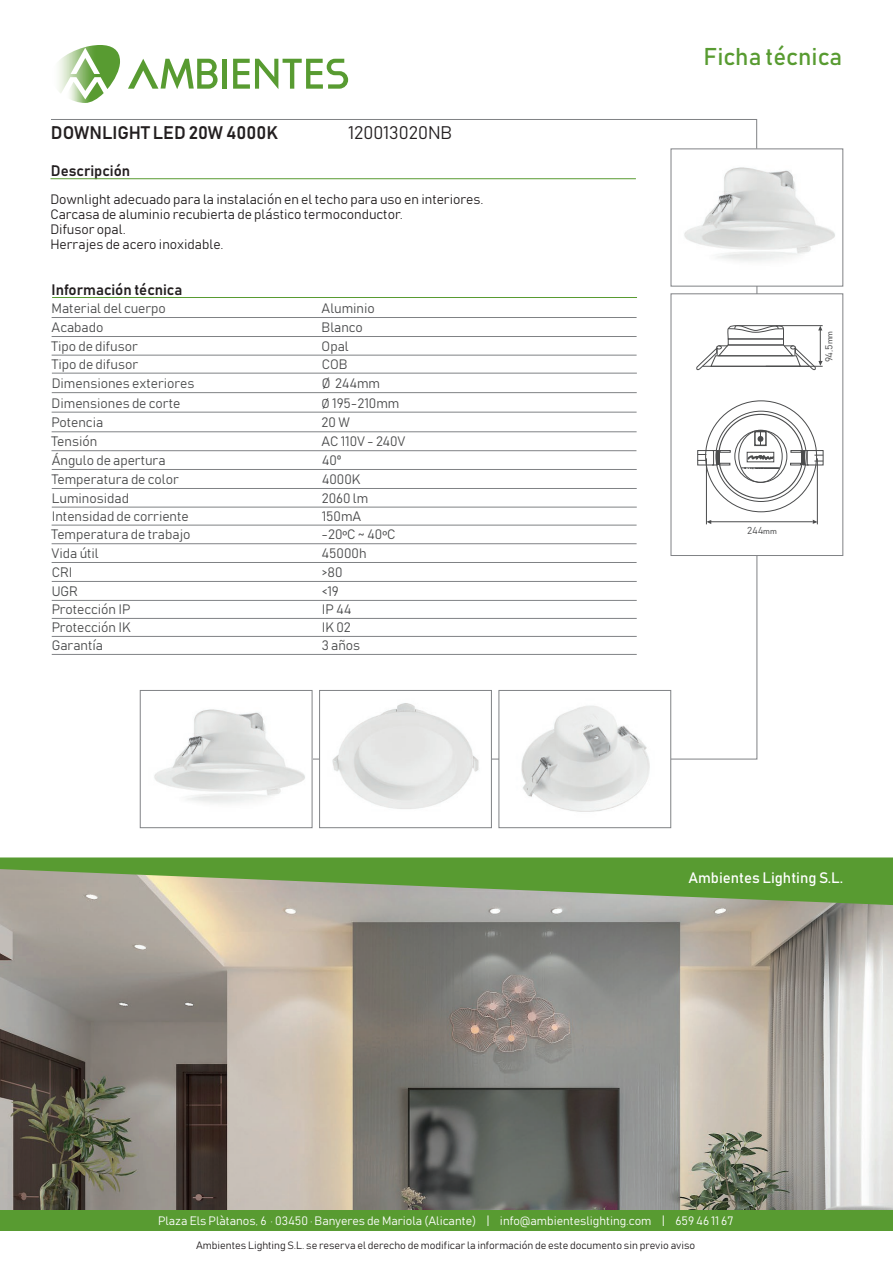
<style>
.page{position:relative;width:893px;height:1263px;background:#fff}
.page>*{position:absolute;margin:0;border:0;box-sizing:border-box;transform-origin:0 0}
.t1{font:24px "Bahnschrift";color:#589b31}
.t2{font:18px "Bahnschrift";color:#231f20}
.t3{font:15px "Bahnschrift";color:#231f20}
.t4{font:15px "Bahnschrift";color:#fff}
.t5{font:13.5px "Bahnschrift";color:#4b4c4d}
.t6{font:13.5px/15px "Bahnschrift";color:#231f20}
.t7{font:12px "Bahnschrift";color:#fff}
.t8{font:10.5px "Bahnschrift";color:#231f20}
.t9{font:9.9px "Bahnschrift";color:#4b4c4d}
.s1{font-size:12.75px}
.s2{font-family:"Myriad Pro"}
.s3{font-family:"Myriad Pro";font-size:8.25px}
</style>
<div class="page">
<svg style="left:295px;top:285px;width:463px;height:475px"></svg>
<img style="left:154px;top:692px;width:156px;height:111px">
<img style="left:321px;top:692px;width:169px;height:117px">
<img style="left:501px;top:692px;width:168px;height:120px">
<img style="left:684px;top:167px;width:151px;height:94px">
<img style="left:0;top:905px;width:893px;height:305px">
<svg style="left:58px;top:45px;width:62px;height:58px"></svg>
<svg style="left:128px;top:59px;width:90px;height:30px"></svg>
<div style="left:222px;top:59px;width:5px;height:30px;background:#589b31"></div>
<svg style="left:233px;top:59px;width:115px;height:30px"></svg>
<svg style="left:51px;top:119px;width:706px;height:30px"></svg>
<hr style="left:50px;top:178px;width:586px;height:1px;background:#589b31">
<div style="left:0;top:1210px;width:893px;height:21px;background:#589b31"></div>
<svg style="left:0;top:857px;width:893px;height:48px;background:#7ea560"></svg>
<div style="left:499px;top:690px;width:172px;height:138px;border:1px solid #808285"></div>
<div style="left:319px;top:690px;width:173px;height:138px;border:1px solid #808285"></div>
<div style="left:671px;top:148px;width:172px;height:138px;border:1px solid #808285"></div>
<div style="left:140px;top:690px;width:172px;height:138px;border:1px solid #808285"></div>
<div style="left:671px;top:294px;width:172px;height:261px;background:#fff"></div>
<div style="left:671px;top:293px;width:172px;height:263px;border:1px solid #808285"></div>
<hr style="left:52px;top:336px;width:585px;height:1px;background:#808285">
<hr style="left:52px;top:355px;width:585px;height:1px;background:#808285">
<hr style="left:52px;top:431px;width:585px;height:1px;background:#808285">
<hr style="left:51px;top:450px;width:585px;height:1px;background:#808285">
<hr style="left:52px;top:469px;width:585px;height:1px;background:#808285">
<hr style="left:52px;top:488px;width:585px;height:1px;background:#808285">
<hr style="left:52px;top:297px;width:585px;height:1px;background:#589b31">
<hr style="left:52px;top:317px;width:585px;height:1px;background:#808285">
<hr style="left:52px;top:525px;width:585px;height:1px;background:#808285">
<hr style="left:52px;top:543px;width:585px;height:1px;background:#808285">
<hr style="left:52px;top:562px;width:585px;height:1px;background:#808285">
<hr style="left:52px;top:581px;width:585px;height:1px;background:#808285">
<hr style="left:52px;top:600px;width:585px;height:1px;background:#808285">
<hr style="left:52px;top:618px;width:585px;height:1px;background:#808285">
<hr style="left:52px;top:507px;width:585px;height:1px;background:#808285">
<hr style="left:52px;top:636px;width:585px;height:1px;background:#808285">
<hr style="left:52px;top:412px;width:585px;height:1px;background:#808285">
<hr style="left:52px;top:392px;width:585px;height:1px;background:#808285">
<hr style="left:52px;top:373px;width:585px;height:1px;background:#808285">
<hr style="left:52px;top:654px;width:585px;height:1px;background:#808285">
<svg style="left:696px;top:325px;width:127px;height:45px"></svg>
<div style="left:734px;top:430px;width:53px;height:53px;border:1px solid #4b4c4d;border-radius:50%"></div>
<div style="left:738px;top:430px;width:44px;height:53px;border:1px solid #4b4c4d;border-radius:50%"></div>
<hr style="left:741px;top:468px;width:39px;height:1px;background:#4b4c4d">
<div style="left:747px;top:452px;width:27px;height:10px;border:1px solid #4b4c4d"></div>
<svg style="left:753px;top:430px;width:14px;height:17px"></svg>
<svg style="left:747px;top:455px;width:27px;height:5px"></svg>
<svg style="left:790px;top:450px;width:33px;height:16px"></svg>
<div style="left:697px;top:450px;width:17px;height:15px;border:1px solid #4b4c4d"></div>
<svg style="left:698px;top:454px;width:8px;height:7px"></svg>
<hr style="left:716px;top:450px;width:4px;height:15px;background:#4b4c4d">
<svg style="left:712px;top:463px;width:18px;height:3px"></svg>
<svg style="left:712px;top:450px;width:19px;height:3px"></svg>
<hr style="left:706px;top:458px;width:1px;height:66px;background:#4b4c4d">
<hr style="left:817px;top:458px;width:1px;height:66px;background:#4b4c4d">
<hr style="left:709px;top:521px;width:104px;height:1px;background:#4b4c4d">
<svg style="left:813px;top:520px;width:5px;height:4px"></svg>
<svg style="left:745px;top:468px;width:19px;height:1px"></svg>
<h2 class="t2" style="left:51px;top:121px;width:228px">DOWNLIGHT LED 20W 4000K</h2>
<h2 class="t2" style="left:348px;top:121px;width:106px">120013020NB</h2>
<p class="t3" style="left:51px;top:161px;width:81px">Descripción</p>
<p class="t6" style="left:50px;top:191px;width:434px">Downlight adecuado para la instalación en el techo para uso en interiores.<br>Carcasa de aluminio recubierta de plástico termoconductor.<br>Difusor opal.<br>Herrajes de acero inoxidable.</p>
<p class="t3" style="left:52px;top:280px;width:132px">Información técnica</p>
<p class="t5" style="left:52px;top:300px;width:116px">Material del cuerpo</p>
<p class="t5" style="left:322px;top:300px;width:55px">Aluminio</p>
<p class="t5" style="left:52px;top:319px;width:53px">Acabado</p>
<p class="t5" style="left:322px;top:319px;width:43px">Blanco</p>
<p class="t5" style="left:52px;top:337px;width:88px">Tipo de difusor</p>
<p class="t5" style="left:322px;top:337px;width:29px">Opal</p>
<p class="t5" style="left:52px;top:355px;width:88px">Tipo de difusor</p>
<p class="t5" style="left:322px;top:355px;width:27px">COB</p>
<p class="t5" style="left:52px;top:375px;width:144px">Dimensiones exteriores</p>
<p class="t5" style="left:322px;top:375px;width:60px">Ø 244mm</p>
<p class="t5" style="left:52px;top:394px;width:130px">Dimensiones de corte</p>
<p class="t5" style="left:322px;top:394px;width:79px"><span class="s1">Ø</span> 195-210mm</p>
<p class="t5" style="left:52px;top:414px;width:53px">Potencia</p>
<p class="t5" style="left:322px;top:414px;width:30px">20 W</p>
<p class="t5" style="left:51px;top:433px;width:47px">Tensión</p>
<p class="t5" style="left:321px;top:433px;width:86px">AC 110V - 240V</p>
<p class="t5" style="left:52px;top:452px;width:115px">Ángulo de apertura</p>
<p class="t5" style="left:322px;top:452px;width:21px">40º</p>
<p class="t5" style="left:52px;top:471px;width:129px">Temperatura de color</p>
<p class="t5" style="left:322px;top:471px;width:40px">4000K</p>
<p class="t5" style="left:52px;top:489px;width:79px">Luminosidad</p>
<p class="t5" style="left:322px;top:489px;width:48px">2060 lm</p>
<p class="t5" style="left:52px;top:507px;width:139px">Intensidad de corriente</p>
<p class="t5" style="left:322px;top:507px;width:41px">150mA</p>
<p class="t5" style="left:52px;top:545px;width:49px">Vida útil</p>
<p class="t5" style="left:322px;top:545px;width:46px">45000h</p>
<p class="t5" style="left:52px;top:583px;width:28px">UGR</p>
<p class="t5" style="left:322px;top:583px;width:19px">&lt;19</p>
<p class="t5" style="left:52px;top:526px;width:140px">Temperatura de trabajo</p>
<p class="t5" style="left:322px;top:526px;width:75px">-20<span class="s2">º</span>C ~ 40<span class="s2">º</span>C</p>
<p class="t5" style="left:52px;top:564px;width:22px">CRI</p>
<p class="t5" style="left:322px;top:564px;width:22px">&gt;80</p>
<p class="t5" style="left:52px;top:601px;width:80px">Protección IP</p>
<p class="t5" style="left:322px;top:601px;width:31px">IP 44</p>
<p class="t5" style="left:52px;top:619px;width:81px">Protección IK</p>
<p class="t5" style="left:322px;top:619px;width:31px">IK 02</p>
<p class="t5" style="left:52px;top:637px;width:53px">Garantía</p>
<p class="t5" style="left:322px;top:637px;width:40px">3 años</p>
<h1 class="t1" style="left:703px;top:42px;width:140px">Ficha técnica</h1>
<p class="t9" style="left:823px;top:362px;width:33px;rotate:-90deg">94,5<span class="s3">mm</span></p>
<p class="t9" style="left:747px;top:525px;width:31px">244<span class="s3">mm</span></p>
<p class="t4" style="left:688px;top:868px;width:156px">Ambientes Lighting S.L.</p>
<p class="t7" style="left:158px;top:1213px;width:577px">Plaza Els Plàtanos, 6 · 03450 · Banyeres de Mariola (Alicante) | info@ambienteslighting.com | 659 46 11 67</p>
<p class="t8" style="left:196px;top:1238px;width:501px">Ambientes Lighting S.L. se reserva el derecho de modificar la información de este documento sin previo aviso</p>
</div>
